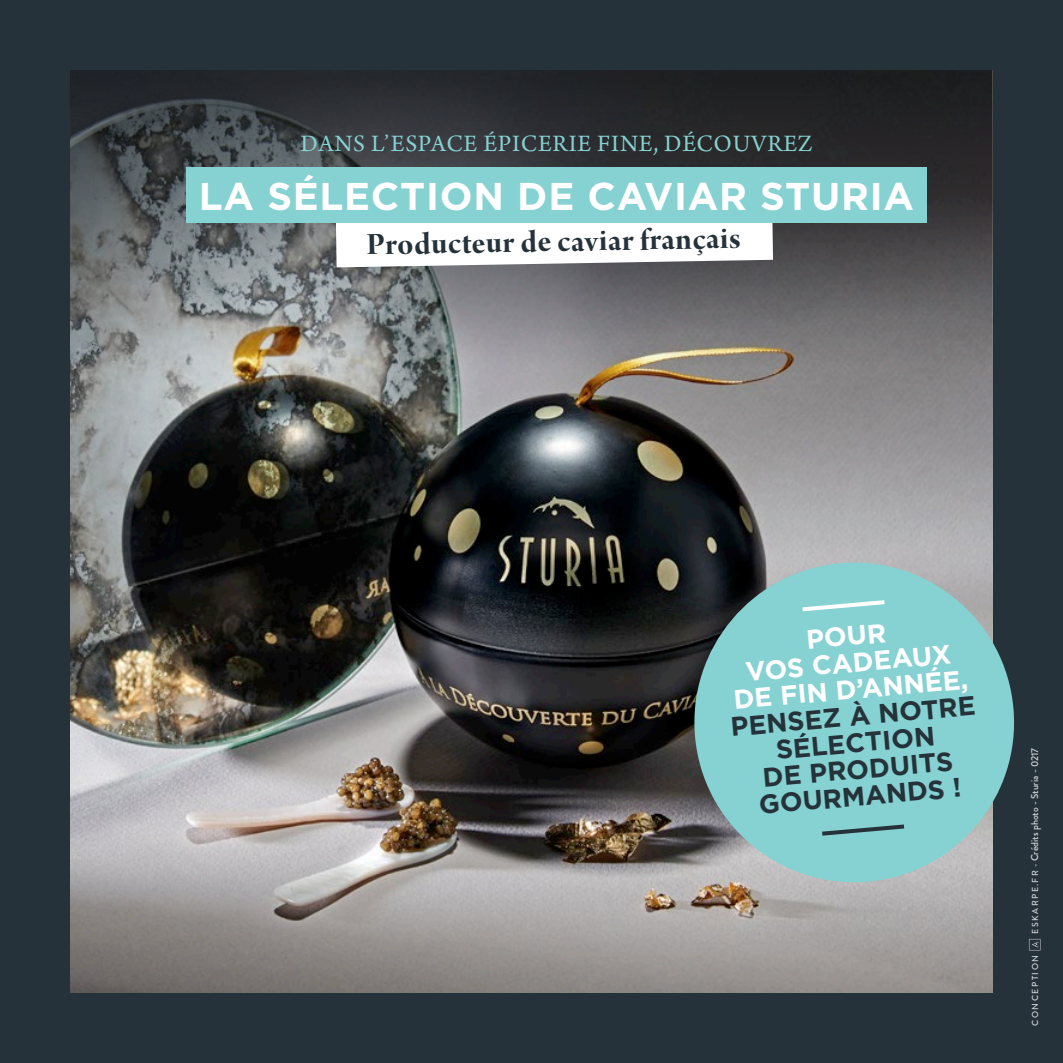
<style>
.page{position:relative;width:1063px;height:1063px;background:#26323a}
.page>*{position:absolute;margin:0;border:0;box-sizing:border-box;transform-origin:0 0}
.t1{font:700 38.75px "Gotham";letter-spacing:.02em;color:#fff}
.t2{font:33px "Arno Pro Bold Display";color:#26323a}
.t3{font:700 26.75px/26.8px "Gotham";color:#26323a;text-align:center}
.t4{font:700 26.75px/26.8px "Gotham";color:#fff;text-align:center}
.t5{font:24.75px "Arno Pro";letter-spacing:.03em;color:#86d1d1}
.t6{font:500 10px "Brandon Grotesque";color:#fff}
.t7{font:500 8.75px "Brandon Grotesque";letter-spacing:.17em;color:#fff}
.s1{font-size:8.75px}
</style>
<div class="page">
<img style="left:71px;top:365px;width:921px;height:627px">
<svg style="left:71px;top:71px;width:921px;height:294px"></svg>
<svg style="left:336px;top:223px;width:437px;height:44px"></svg>
<div style="left:186px;top:167px;width:741px;height:56px;background:#86d1d1"></div>
<svg style="left:687px;top:556px;width:327px;height:333px;fill:#86d1d1"></svg>
<svg style="left:798px;top:598px;width:91px;height:16px"></svg>
<svg style="left:818px;top:822px;width:90px;height:16px"></svg>
<svg style="left:1029px;top:939px;width:11px;height:11px"></svg>
<p class="t5" style="left:300px;top:130px;width:514px">DANS L’ESPACE ÉPICERIE FINE, DÉCOUVREZ</p>
<h1 class="t1" style="left:199px;top:171px;width:717px">LA SÉLECTION DE CAVIAR STURIA</h1>
<p class="t2" style="left:366px;top:226px;width:376px;rotate:-1deg">Producteur de caviar français</p>
<p class="t4" style="left:728px;top:633px;width:237px;rotate:-5deg">POUR<br>VOS CADEAUX<br>DE FIN D’ANNÉE,</p>
<p class="t3" style="left:730px;top:713px;width:247px;rotate:-5deg">PENSEZ À NOTRE<br>SÉLECTION<br>DE PRODUITS<br>GOURMANDS !</p>
<p class="t6" style="left:1028px;top:934px;width:187px;rotate:-90deg"><span class="s1">E S K A R P E .F R -</span> Crédits photo - Sturia - 0217</p>
<p class="t7" style="left:1029px;top:1026px;width:72px;rotate:-90deg">CONCEPTION</p>
</div>
